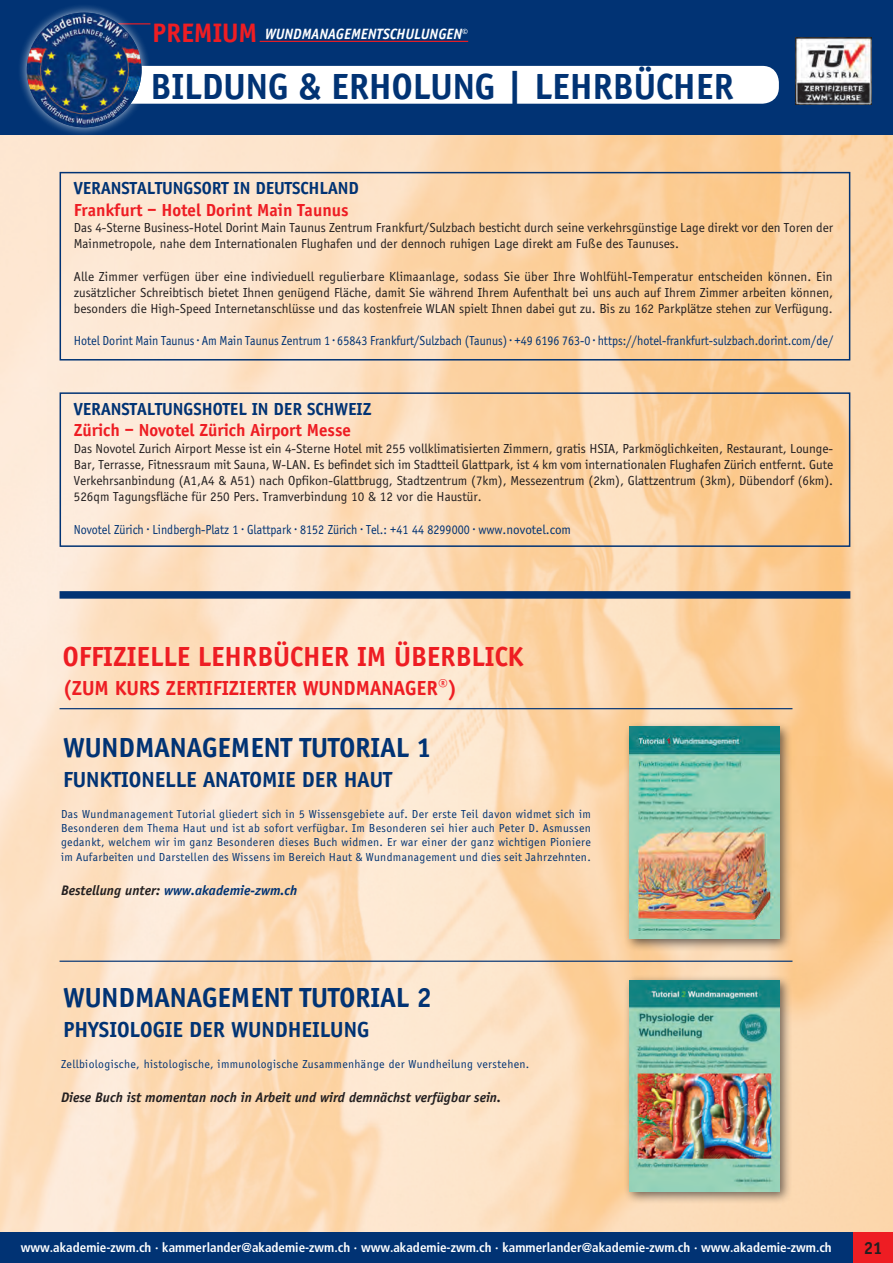
<style>
.page{position:relative;width:893px;height:1263px;background:#fff}
.page>*{position:absolute;margin:0;border:0;box-sizing:border-box;transform-origin:0 0}
.t1{font:700 37.5px "Officina Sans";color:#013374}
.t2{font:700 28.5px "Officina Sans";color:#013374}
.t3{font:700 28.5px "Officina Sans";color:#ee1d23}
.t4{font:700 22.5px "Officina Sans";color:#013374}
.t5{font:700 21px "Officina Sans";color:#ee1d23}
.t6{font:700 18px "Officina Sans";color:#ee1d23}
.t7{font:700 18px "Officina Sans";color:#013374}
.t8{font:700 18px "Officina Sans";color:#231f20}
.t9{font:italic 700 15.45px "Officina Sans";color:#fff;scale:.96 1}
.t10{font:italic 700 14.25px "Officina Sans";color:#231f20}
.t11{font:italic 700 14.25px "Officina Sans";color:#013374}
.t12{font:13.5px/16.2px "Officina Sans";color:#231f20;text-align:justify}
.t13{font:13.5px "Officina Sans";color:#013374;scale:.92 1}
.t14{font:700 condensed 13.05px "Frutiger";color:#fff}
.t15{font:12px/14.4px "Officina Sans";letter-spacing:.03em;color:#013374;text-align:justify}
.s1{font-style:normal;font-size:27.6px;color:#ee1d23}
.s2{color:#231f20}
</style>
<div class="page">
<img style="left:0;top:135px;width:893px;height:1097px">
<div style="left:0;top:1232px;width:893px;height:31px;background:#013374"></div>
<div style="left:853px;top:1232px;width:40px;height:31px;background:#ee1d23"></div>
<div style="left:0;top:0;width:893px;height:135px;background:#013374"></div>
<hr style="left:260px;top:41px;width:208px;height:1px;background:#ee1d23">
<div style="left:95px;top:66px;width:684px;height:38px;background:#fff;border-radius:17px"></div>
<img style="left:795px;top:37px;width:76px;height:67px">
<div style="left:17px;top:3px;width:134px;height:134px;background:#fff;opacity:.75"></div>
<img style="left:27px;top:13px;width:115px;height:114px;border-radius:57px">
<div style="left:60px;top:392px;width:790px;height:155px;border:2px solid #013374"></div>
<div style="left:60px;top:172px;width:790px;height:188px;border:2px solid #013374"></div>
<hr style="left:60px;top:960px;width:732px;height:2px;background:#013374">
<hr style="left:60px;top:708px;width:732px;height:1px;background:#013374">
<div style="left:60px;top:591px;width:790px;height:8px;background:#013374"></div>
<div style="left:623px;top:721px;width:169px;height:231px;background:#231f20;opacity:.65"></div>
<img style="left:629px;top:727px;width:150px;height:212px">
<div style="left:623px;top:974px;width:169px;height:230px;background:#231f20;opacity:.65"></div>
<img style="left:629px;top:980px;width:150px;height:211px">
<p class="t9" style="left:152px;top:25px;width:330px"><span class="s1">PREMIUM</span> WUNDMANAGEMENTSCHULUNGEN<sup>©</sup></p>
<h1 class="t1" style="left:151px;top:64px;width:585px">BILDUNG &amp; ERHOLUNG | LEHRBÜCHER</h1>
<h3 class="t7" style="left:74px;top:177px;width:286px">VERANSTALTUNGSORT IN DEUTSCHLAND</h3>
<h3 class="t6" style="left:74px;top:199px;width:276px">Frankfurt – Hotel Dorint Main Taunus</h3>
<p class="t12" style="left:74px;top:220px;width:761px">Das 4-Sterne Business-Hotel Dorint Main Taunus Zentrum Frankfurt/Sulzbach besticht durch seine verkehrsgünstige Lage direkt vor den Toren der<br>Mainmetropole, nahe dem Internationalen Flughafen und der dennoch ruhigen Lage direkt am Fuße des Taunuses.</p>
<p class="t12" style="left:74px;top:268px;width:761px">Alle Zimmer verfügen über eine indivieduell regulierbare Klimaanlage, sodass Sie über Ihre Wohlfühl-Temperatur entscheiden können. Ein zusätzlicher Schreibtisch bietet Ihnen genügend Fläche, damit Sie während Ihrem Aufenthalt bei uns auch auf Ihrem Zimmer arbeiten können, besonders die High-Speed Internetanschlüsse und das kostenfreie WLAN spielt Ihnen dabei gut zu. Bis zu 162 Parkplätze stehen zur Verfügung.</p>
<p class="t13" style="left:74px;top:333px;width:827px">Hotel Dorint Main Taunus · Am Main Taunus Zentrum 1 · 65843 Frankfurt/Sulzbach (Taunus) · +49 6196 763-0 · https://hotel-frankfurt-sulzbach.dorint.com/de/</p>
<h3 class="t7" style="left:74px;top:398px;width:299px">VERANSTALTUNGSHOTEL IN DER SCHWEIZ</h3>
<h3 class="t6" style="left:74px;top:419px;width:279px">Zürich – Novotel Zürich Airport Messe</h3>
<p class="t12" style="left:74px;top:440px;width:761px">Das Novotel Zurich Airport Messe ist ein 4-Sterne Hotel mit 255 vollklimatisierten Zimmern, gratis HSIA, Parkmöglichkeiten, Restaurant, Lounge-Bar, Terrasse, Fitnessraum mit Sauna, W-LAN. Es befindet sich im Stadtteil Glattpark, ist 4 km vom internationalen Flughafen Zürich entfernt. Gute Verkehrsanbindung (A1,A4 &amp; A51) nach Opfikon-Glattbrugg, Stadtzentrum (7km), Messezentrum (2km), Glattzentrum (3km), Dübendorf (6km).<br>526qm Tagungsfläche für 250 Pers. Tramverbindung 10 &amp; 12 vor die Haustür.</p>
<p class="t13" style="left:74px;top:521px;width:542px">Novotel Zürich · Lindbergh-Platz 1 · Glattpark · 8152 Zürich · Tel.: +41 44 8299000 · www.novotel.com</p>
<h2 class="t3" style="left:63px;top:639px;width:462px">OFFIZIELLE LEHRBÜCHER IM ÜBERBLICK</h2>
<h3 class="t5" style="left:63px;top:675px;width:396px">(ZUM KURS ZERTIFIZIERTER WUNDMANAGER®)</h3>
<h2 class="t2" style="left:63px;top:731px;width:370px">WUNDMANAGEMENT TUTORIAL 1</h2>
<h3 class="t4" style="left:63px;top:766px;width:330px">FUNKTIONELLE ANATOMIE DER HAUT</h3>
<p class="t15" style="left:61px;top:806px;width:531px">Das Wundmanagement Tutorial gliedert sich in 5 Wissensgebiete auf. Der erste Teil davon widmet sich im Besonderen dem Thema Haut und ist ab sofort verfügbar. Im Besonderen sei hier auch Peter D. Asmussen gedankt, welchem wir im ganz Besonderen dieses Buch widmen. Er war einer der ganz wichtigen Pioniere im Aufarbeiten und Darstellen des Wissens im Bereich Haut &amp; Wundmanagement und dies seit Jahrzehnten.</p>
<p class="t11" style="left:61px;top:882px;width:238px"><span class="s2">Bestellung unter:</span> www.akademie-zwm.ch</p>
<h2 class="t2" style="left:63px;top:981px;width:370px">WUNDMANAGEMENT TUTORIAL 2</h2>
<h3 class="t4" style="left:63px;top:1016px;width:307px">PHYSIOLOGIE DER WUNDHEILUNG</h3>
<p class="t15" style="left:61px;top:1056px;width:470px">Zellbiologische, histologische, immunologische Zusammenhänge der Wundheilung verstehen.</p>
<p class="t10" style="left:61px;top:1088px;width:442px">Diese Buch ist momentan noch in Arbeit und wird demnächst verfügbar sein.</p>
<p class="t14" style="left:21px;top:1239px;width:812px">www.akademie-zwm.ch · kammerlander@akademie-zwm.ch · www.akademie-zwm.ch · kammerlander@akademie-zwm.ch · www.akademie-zwm.ch</p>
<h3 class="t8" style="left:864px;top:1237px;width:20px">21</h3>
</div>
